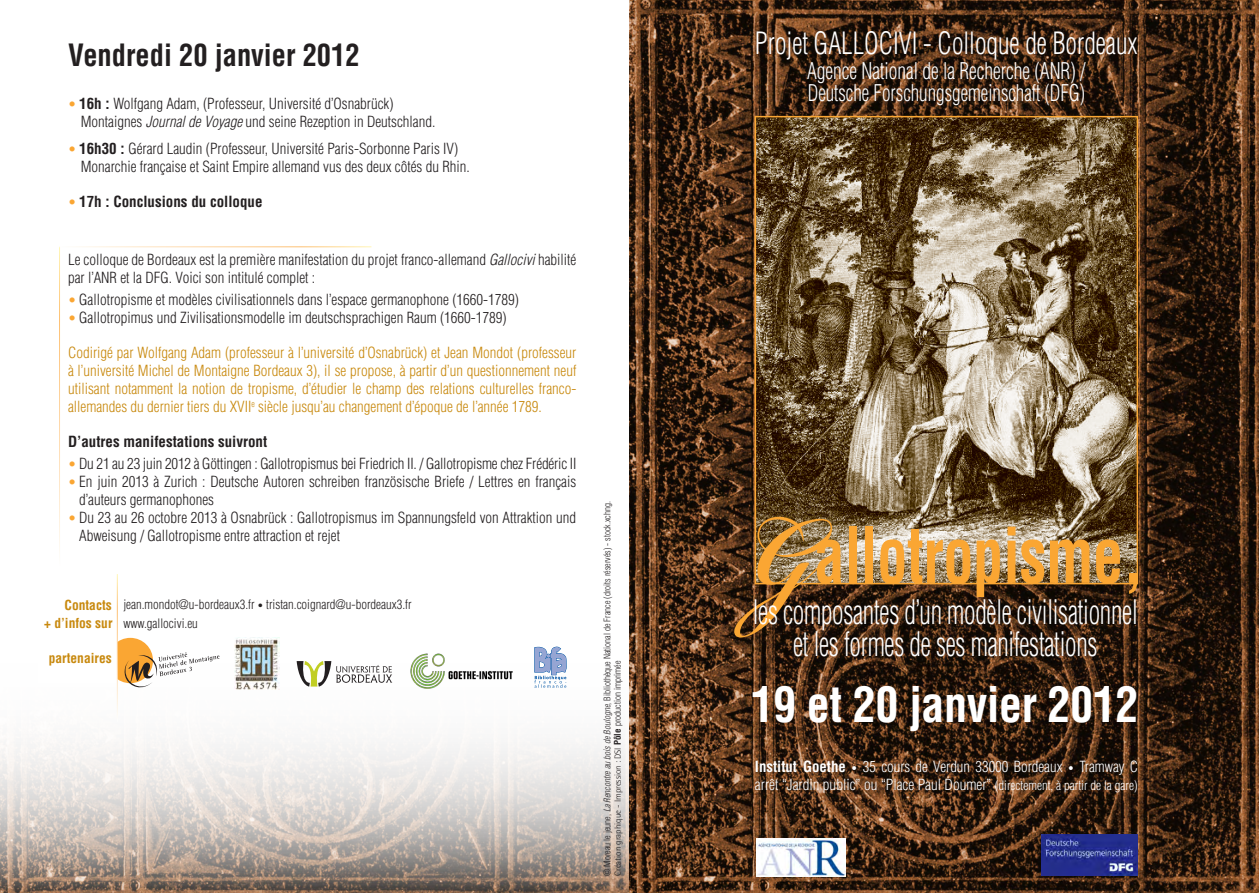
<style>
.page{position:relative;width:1259px;height:893px;background:#fff}
.page>*{position:absolute;margin:0;border:0;box-sizing:border-box;transform-origin:0 0}
.t1{font:700 condensed 75px "Helvetica";letter-spacing:-.01em;color:#faa633;scale:.81 1}
.t2{font:700 condensed 48px "Helvetica";letter-spacing:-.01em;color:#fff;scale:.96 1}
.t3{font:300 condensed 33px/31.5px "Helvetica";letter-spacing:-.01em;color:#fff;text-align:center;scale:.78 1}
.t4{font:300 condensed 30px "Helvetica";color:#fff;scale:.86 1}
.t5{font:700 condensed 30px "Helvetica";color:#231f20;scale:.95 1}
.t6{font:300 condensed 22.5px/22.5px "Helvetica";color:#fff;scale:.87 1}
.t7{font:300 condensed 15px/18px "Helvetica";color:#231f20}
.t8{font:300 condensed 15px/18px "Helvetica";color:#c8890e;text-align:justify}
.t9{font:300 condensed 15px "Helvetica";color:#fff}
.t10{font:700 condensed 15px "Helvetica";color:#231f20}
.t11{font:700 condensed 13.5px "Helvetica";color:#c8890e}
.t12{font:300 condensed 12.75px "Helvetica";color:#231f20}
.t13{font:300 condensed 9px/10.5px "Helvetica";color:#231f20}
.s1{font-size:13.5px;color:#faa633}
.s2{font-weight:700}
.s3{font-style:italic}
.s4{font-weight:300;font-size:13.5px;color:#faa633}
.s5{font-size:9.75px}
.s6{font-family:"Rotis Semi Sans";font-stretch:normal}
.s7{font-family:"Bickham Script Pro";font-stretch:normal;font-size:150px}
.s8{font-size:10.5px}
.s9{font-size:12.75px}
</style>
<div class="page">
<img style="left:0;top:574px;width:629px;height:319px">
<img style="left:629px;top:0;width:630px;height:893px">
<img style="left:757px;top:838px;width:88px;height:39px">
<img style="left:1041px;top:835px;width:96px;height:41px">
<img style="left:757px;top:119px;width:378px;height:462px">
<div style="left:754px;top:116px;width:384px;height:468px;border:2px solid #faa633"></div>
<svg style="left:534px;top:647px;width:32px;height:41px"></svg>
<div style="left:108px;top:638px;width:45px;height:45px;background:#faa633;border-radius:50%"></div>
<svg style="left:123px;top:652px;width:97px;height:36px"></svg>
<svg style="left:297px;top:661px;width:95px;height:26px"></svg>
<div style="left:38px;top:598px;width:79px;height:84px;background:#fff"></div>
<hr style="left:117px;top:574px;width:1px;height:147px;background:#fff">
<img style="left:235px;top:637px;width:45px;height:53px">
<img style="left:407px;top:650px;width:108px;height:41px">
<p class="t5" style="left:68px;top:37px;width:308px">Vendredi 20 janvier 2012</p>
<p class="t7" style="left:68px;top:95px;width:327px"><span class="s1">•</span> <span class="s2">16h :</span> Wolfgang Adam, (Professeur, Université d’Osnabrück)</p>
<p class="t7" style="left:81px;top:113px;width:356px">Montaignes <span class="s3">Journal de Voyage</span> und seine Rezeption in Deutschland.</p>
<p class="t7" style="left:68px;top:139px;width:392px"><span class="s1">•</span> <span class="s2">16h30 :</span> Gérard Laudin (Professeur, Université Paris-Sorbonne Paris IV)</p>
<p class="t7" style="left:81px;top:157px;width:391px">Monarchie française et Saint Empire allemand vus des deux côtés du Rhin.</p>
<p class="t10" style="left:68px;top:192px;width:196px"><span class="s4">•</span> 17h : Conclusions du colloque</p>
<p class="t7" style="left:68px;top:250px;width:510px">Le colloque de Bordeaux est la première manifestation du projet franco-allemand <span class="s3">Gallocivi</span> habilité par l’ANR et la DFG. Voici son intitulé complet :</p>
<p class="t7" style="left:68px;top:290px;width:452px"><span class="s1">•</span> Gallotropisme et modèles civilisationnels dans l’espace germanophone (1660-1789)</p>
<p class="t7" style="left:68px;top:308px;width:440px"><span class="s1">•</span> Gallotropimus und Zivilisationsmodelle im deutschsprachigen Raum (1660-1789)</p>
<p class="t8" style="left:68px;top:343px;width:510px">Codirigé par Wolfgang Adam (professeur à l’université d’Osnabrück) et Jean Mondot (professeur à l’université Michel de Montaigne Bordeaux 3), il se propose, à partir d’un questionnement neuf utilisant notamment la notion de tropisme, d’étudier le champ des relations culturelles franco&shy;allemandes du dernier tiers du XVII<sup>e</sup> siècle jusqu’au changement d’époque de l’année 1789.</p>
<p class="t10" style="left:68px;top:432px;width:201px">D’autres manifestations suivront</p>
<p class="t7" style="left:68px;top:455px;width:510px"><span class="s1">•</span> Du 21 au 23 juin 2012 à Göttingen : Gallotropismus bei Friedrich II. / Gallotropisme chez Frédéric II</p>
<p class="t7" style="left:79px;top:473px;width:498px;text-indent:-11px"><span class="s1">•</span> En juin 2013 à Zurich : Deutsche Autoren schreiben französische Briefe / Lettres en français d’auteurs germanophones</p>
<p class="t7" style="left:79px;top:509px;width:498px;text-indent:-11px"><span class="s1">•</span> Du 23 au 26 octobre 2013 à Osnabrück : Gallotropismus im Spannungsfeld von Attraktion und<br>Abweisung / Gallotropisme entre attraction et rejet</p>
<p class="t11" style="left:65px;top:597px;width:49px">Contacts</p>
<p class="t11" style="left:44px;top:615px;width:70px">+ d’infos sur</p>
<p class="t11" style="left:49px;top:650px;width:64px">partenaires</p>
<p class="t12" style="left:123px;top:597px;width:290px">jean.mondot@u-bordeaux3.fr <span class="s5">•</span> tristan.coignard@u-bordeaux3.fr</p>
<p class="t12" style="left:123px;top:616px;width:76px">www.gallocivi.eu</p>
<p class="t13" style="left:602px;top:876px;width:376px;rotate:-90deg">© Moreau le jeune, <span class="s3">La Rencontre au bois de Boulogne</span>, Bibliothèque National de France (droits réservés) - stock.xchng.<br><span class="s6">Création graphique - Impression : DSI</span> <span class="s2">Pôle</span> production imprimée</p>
<p class="t4" style="left:755px;top:25px;width:446px">Projet GALLOCIVI - Colloque de Bordeaux</p>
<p class="t6" style="left:807px;top:59px;width:321px">Agence National de la Recherche (ANR) /<br>Deutsche Forschungsgemeinschaft (DFG)</p>
<p class="t1" style="left:748px;top:510px;width:489px"><span class="s7">G</span>allotropisme,</p>
<p class="t3" style="left:753px;top:596px;width:495px">les composantes d’un modèle civilisationnel et les formes de ses manifestations</p>
<p class="t2" style="left:750px;top:675px;width:405px">19 et 20 janvier 2012</p>
<p class="t9" style="left:755px;top:758px;width:385px"><span class="s2">Institut Goethe</span> <span class="s8">•</span> 35 cours de Verdun 33000 Bordeaux <span class="s8">•</span> Tramway C</p>
<p class="t9" style="left:755px;top:776px;width:384px">arrêt “Jardin public” ou “Place Paul Doumer” <span class="s9">(directement, à partir de la gare)</span></p>
</div>
